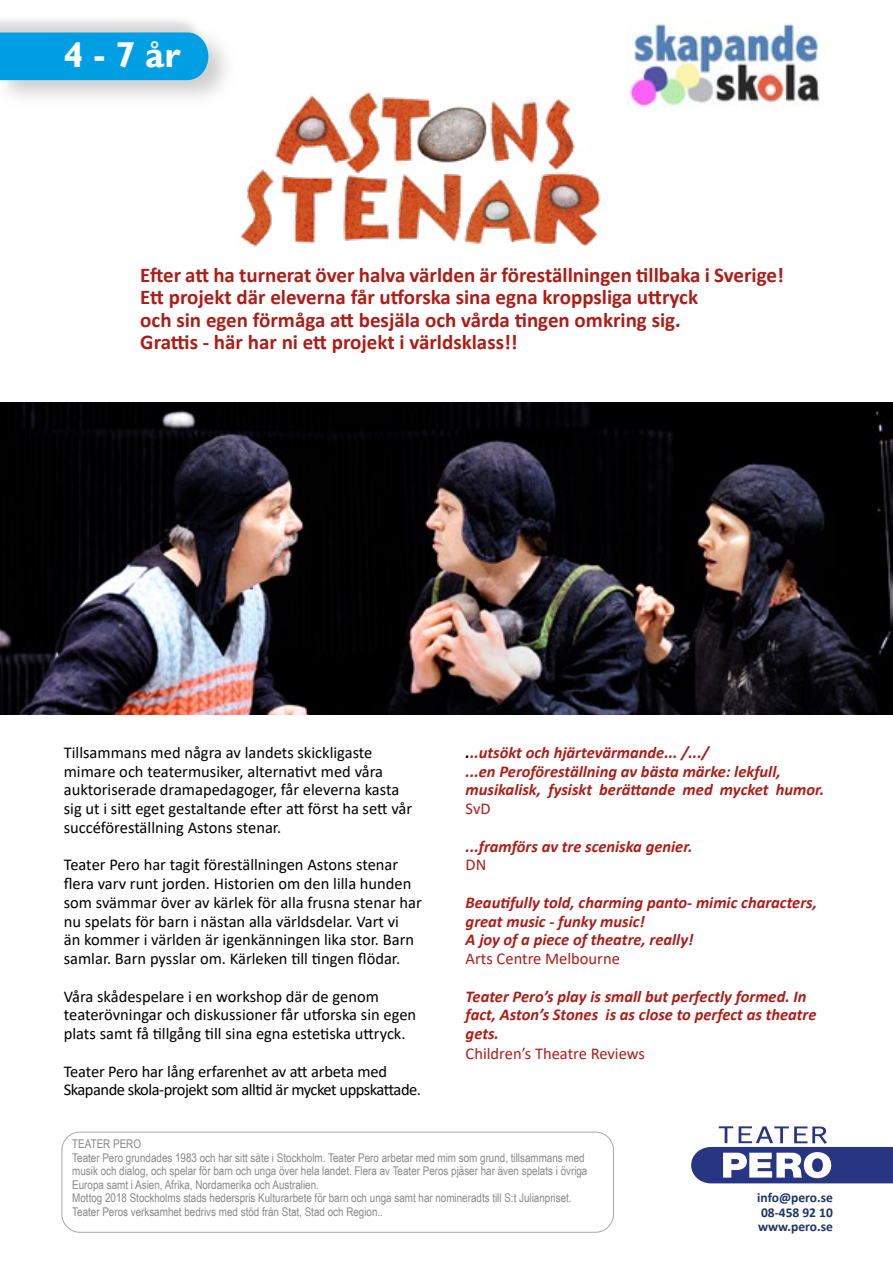
<style>
.page{position:relative;width:893px;height:1263px;background:#fff}
.page>*{position:absolute;margin:0;border:0;box-sizing:border-box;transform-origin:0 0}
.t1{font:700 36px "Gill Sans";color:#fff}
.t2{font:700 21px/22.5px "Calibri";color:#ae1c17}
.t3{font:16.5px/18.8px "Calibri";color:#000}
.t4{font:italic 700 16.5px/18.8px "Calibri";color:#ae1c17}
.t5{font:16.5px/18.8px "Calibri";letter-spacing:-.03em;color:#000}
.t6{font:16.5px "Calibri";color:#ae1c17}
.t7{font:700 13.5px/15px "Calibri";color:#1f345f}
.t8{font:12px/13.5px "Arial Narrow";color:#878787}
.s1{color:#000}
</style>
<div class="page">
<svg style="left:691px;top:1126px;width:202px;height:57px"></svg>
<img style="left:0;top:402px;width:893px;height:313px">
<img style="left:634px;top:23px;width:186px;height:84px">
<div style="left:62px;top:1132px;width:552px;height:100px;border:1px solid #706f6f;border-radius:18px"></div>
<div style="left:0;top:14px;width:208px;height:65px;background:#000;opacity:.15"></div>
<div style="left:0;top:32px;width:208px;height:48px;background:#009fe3"></div>
<img style="left:226px;top:83px;width:414px;height:164px">
<h1 class="t1" style="left:63px;top:33px;width:119px">4 - 7 år</h1>
<p class="t2" style="left:140px;top:263px;width:645px">Efter att ha turnerat över halva världen är föreställningen tillbaka i Sverige!<br>Ett projekt där eleverna får utforska sina egna kroppsliga uttryck<br>och sin egen förmåga att besjäla och vårda tingen omkring sig.<br>Grattis - här har ni ett projekt i världsklass!!</p>
<p class="t3" style="left:64px;top:742px;width:350px">Tillsammans med några av landets skickligaste mimare och teatermusiker, alternativt med våra auktoriserade dramapedagoger, får eleverna kasta sig ut i sitt eget gestaltande efter att först ha sett vår succéföreställning Astons stenar.</p>
<p class="t3" style="left:64px;top:855px;width:360px">Teater Pero har tagit föreställningen Astons stenar flera varv runt jorden. Historien om den lilla hunden som svämmar över av kärlek för alla frusna stenar har nu spelats för barn i nästan alla världsdelar. Vart vi<br>än kommer i världen är igenkänningen lika stor. Barn samlar. Barn pysslar om. Kärleken till tingen flödar.</p>
<p class="t3" style="left:64px;top:986px;width:354px">Våra skådespelare i en workshop där de genom teaterövningar och diskussioner får utforska sin egen plats samt få tillgång till sina egna estetiska uttryck.</p>
<p class="t5" style="left:64px;top:1061px;width:359px">Teater Pero har lång erfarenhet av att arbeta med<br>Skapande skola-projekt som alltid är mycket uppskattade.</p>
<p class="t4" style="left:466px;top:742px;width:360px"><span class="s1">.</span>..utsökt och hjärtevärmande... /.../<br>...en Peroföreställning av bästa märke: lekfull, musikalisk, fysiskt berättande med mycket humor.</p>
<p class="t6" style="left:466px;top:797px;width:26px">SvD</p>
<p class="t4" style="left:466px;top:836px;width:228px">...framförs av tre sceniska genier.</p>
<p class="t6" style="left:466px;top:853px;width:22px">DN</p>
<p class="t4" style="left:466px;top:892px;width:353px">Beautifully told, charming panto- mimic characters, great music - funky music!<br>A joy of a piece of theatre, really!</p>
<p class="t6" style="left:466px;top:947px;width:156px">Arts Centre Melbourne</p>
<p class="t4" style="left:466px;top:986px;width:352px">Teater Pero’s play is small but perfectly formed. In fact, Aston’s Stones is as close to perfect as theatre gets.</p>
<p class="t6" style="left:466px;top:1041px;width:181px">Children’s Theatre Reviews</p>
<p class="t8" style="left:72px;top:1137px;width:517px">TEATER PERO<br>Teater Pero grundades 1983 och har sitt säte i Stockholm. Teater Pero arbetar med mim som grund, tillsammans med musik och dialog, och spelar för barn och unga över hela landet. Flera av Teater Peros pjäser har även spelats i övriga Europa samt i Asien, Afrika, Nordamerika och Australien.<br>Mottog 2018 Stockholms stads hederspris Kulturarbete för barn och unga samt har nomineradts till S:t Julianpriset.<br>Teater Peros verksamhet bedrivs med stöd från Stat, Stad och Region..</p>
<p class="t7" style="left:757px;top:1190px;width:77px">info@pero.se<br>08-458 92 10</p>
<p class="t7" style="left:758px;top:1219px;width:76px">www.pero.se</p>
</div>
